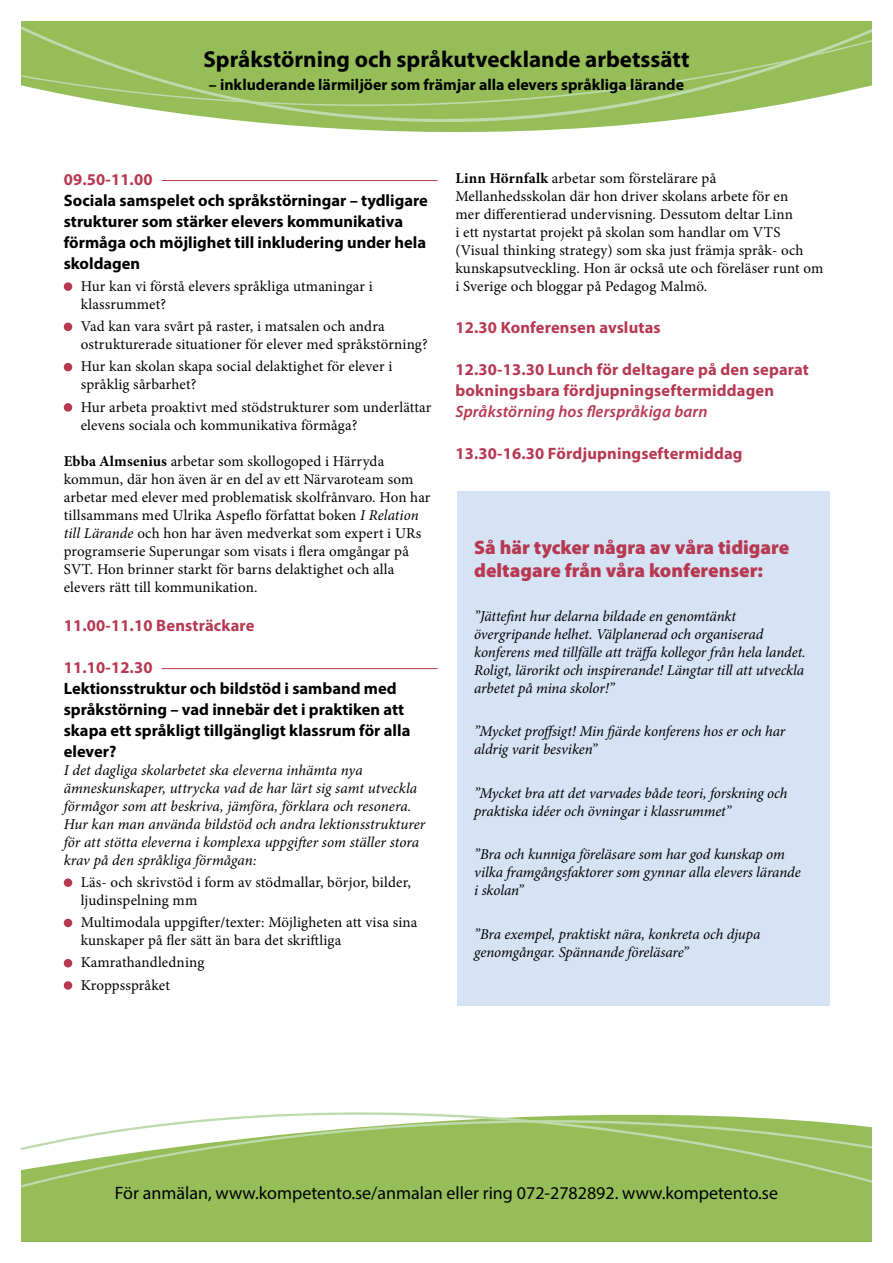
<style>
.page{position:relative;width:893px;height:1263px;background:#fff}
.page>*{position:absolute;margin:0;border:0;box-sizing:border-box;transform-origin:0 0}
.t1{font:700 23.1px "Myriad Pro";color:#000}
.t2{font:900 19.5px/23.4px "Myriad Pro";color:#b73851}
.t3{font:18px "Myriad Pro";color:#000}
.t4{font:700 16.5px/21px "Myriad Pro";color:#000}
.t5{font:700 16.5px/21px "Myriad Pro";letter-spacing:.01em;color:#b73851}
.t6{font:italic 600 16.5px "Myriad Pro";letter-spacing:.01em;color:#b73851}
.t7{font:700 15.9px "Myriad Pro";color:#000}
.t8{font:15px/18px "Minion Pro";letter-spacing:.01em;color:#000}
.t9{font:italic 15px/18px "Minion Pro";letter-spacing:-.005em;color:#000}
.s1{font-weight:700}
.s2{font-style:italic}
</style>
<div class="page">
<hr style="left:162px;top:180px;width:275px;height:1px;background:#b73851">
<hr style="left:162px;top:668px;width:275px;height:1px;background:#b73851">
<div style="left:64px;top:282px;width:8px;height:9px;background:#b73851;border-radius:50%"></div>
<div style="left:64px;top:323px;width:8px;height:8px;background:#b73851;border-radius:50%"></div>
<div style="left:64px;top:363px;width:8px;height:8px;background:#b73851;border-radius:50%"></div>
<div style="left:64px;top:403px;width:8px;height:9px;background:#b73851;border-radius:50%"></div>
<div style="left:64px;top:878px;width:8px;height:9px;background:#b73851;border-radius:50%"></div>
<div style="left:64px;top:919px;width:8px;height:8px;background:#b73851;border-radius:50%"></div>
<div style="left:64px;top:959px;width:8px;height:8px;background:#b73851;border-radius:50%"></div>
<div style="left:64px;top:981px;width:8px;height:9px;background:#b73851;border-radius:50%"></div>
<div style="left:21px;top:1216px;width:851px;height:26px;background:#95be58"></div>
<svg style="left:21px;top:1112px;width:851px;height:104px;fill:#95be58"></svg>
<svg style="left:163px;top:111px;width:577px;height:22px;fill:#95be58"></svg>
<svg style="left:21px;top:21px;width:851px;height:90px;fill:#95be58"></svg>
<div style="left:457px;top:491px;width:372px;height:514px;background:#d6e3f5"></div>
<h1 class="t1" style="left:203px;top:44px;width:487px">Språkstörning och språkutvecklande arbetssätt</h1>
<p class="t7" style="left:209px;top:75px;width:477px">– inkluderande lärmiljöer som främjar alla elevers språkliga lärande</p>
<p class="t5" style="left:64px;top:168px;width:90px">09.50-11.00</p>
<p class="t4" style="left:64px;top:189px;width:366px">Sociala samspelet och språkstörningar – tydligare strukturer som stärker elevers kommunikativa förmåga och möjlighet till inkludering under hela skoldagen</p>
<p class="t8" style="left:81px;top:277px;width:293px">Hur kan vi förstå elevers språkliga utmaningar i klassrummet?</p>
<p class="t8" style="left:81px;top:317px;width:349px">Vad kan vara svårt på raster, i matsalen och andra ostrukturerade situationer för elever med språkstörning?</p>
<p class="t8" style="left:81px;top:358px;width:313px">Hur kan skolan skapa social delaktighet för elever i språklig sårbarhet?</p>
<p class="t8" style="left:81px;top:398px;width:352px">Hur arbeta proaktivt med stödstrukturer som underlättar elevens sociala och kommunikativa förmåga?</p>
<p class="t8" style="left:64px;top:452px;width:368px"><span class="s1">Ebba Almsenius</span> arbetar som skollogoped i Härryda kommun, där hon även är en del av ett Närvaroteam som arbetar med elever med problematisk skolfrånvaro. Hon har tillsammans med Ulrika Aspeflo författat boken <span class="s2">I Relation till Lärande</span> och hon har även medverkat som expert i URs programserie Superungar som visats i flera omgångar på SVT. Hon brinner starkt för barns delaktighet och alla elevers rätt till kommunikation.</p>
<p class="t5" style="left:64px;top:614px;width:192px">11.00-11.10 Bensträckare</p>
<p class="t5" style="left:64px;top:656px;width:90px">11.10-12.30</p>
<p class="t4" style="left:64px;top:677px;width:348px">Lektionsstruktur och bildstöd i samband med språkstörning – vad innebär det i praktiken att skapa ett språkligt tillgängligt klassrum för alla elever?</p>
<p class="t9" style="left:64px;top:761px;width:363px">I det dagliga skolarbetet ska eleverna inhämta nya ämneskunskaper, uttrycka vad de har lärt sig samt utveckla förmågor som att beskriva, jämföra, förklara och resonera.<br>Hur kan man använda bildstöd och andra lektionsstrukturer för att stötta eleverna i komplexa uppgifter som ställer stora krav på den språkliga förmågan:</p>
<p class="t8" style="left:81px;top:873px;width:332px">Läs- och skrivstöd i form av stödmallar, börjor, bilder, ljudinspelning mm</p>
<p class="t8" style="left:81px;top:913px;width:338px">Multimodala uppgifter/texter: Möjligheten att visa sina kunskaper på fler sätt än bara det skriftliga</p>
<p class="t8" style="left:81px;top:952px;width:125px;line-height:22.2px">Kamrathandledning<br>Kroppsspråket</p>
<p class="t8" style="left:455px;top:169px;width:369px"><span class="s1">Linn Hörnfalk</span> arbetar som förstelärare på Mellanhedsskolan där hon driver skolans arbete för en<br>mer differentierad undervisning. Dessutom deltar Linn<br>i ett nystartat projekt på skolan som handlar om VTS (Visual thinking strategy) som ska just främja språk- och kunskapsutveckling. Hon är också ute och föreläser runt om i Sverige och bloggar på Pedagog Malmö.</p>
<p class="t5" style="left:455px;top:317px;width:207px">12.30 Konferensen avslutas</p>
<p class="t5" style="left:455px;top:359px;width:355px">12.30-13.30 Lunch för deltagare på den separat bokningsbara fördjupningseftermiddagen</p>
<p class="t6" style="left:455px;top:403px;width:254px">Språkstörning hos flerspråkiga barn</p>
<p class="t5" style="left:455px;top:443px;width:289px">13.30-16.30 Fördjupningseftermiddag</p>
<h2 class="t2" style="left:474px;top:536px;width:317px">Så här tycker några av våra tidigare deltagare från våra konferenser:</h2>
<p class="t9" style="left:474px;top:607px;width:333px">”Jättefint hur delarna bildade en genomtänkt övergripande helhet. Välplanerad och organiserad konferens med tillfälle att träffa kollegor från hela landet.<br>Roligt, lärorikt och inspirerande! Längtar till att utveckla arbetet på mina skolor!”</p>
<p class="t9" style="left:474px;top:722px;width:313px">”Mycket proffsigt! Min fjärde konferens hos er och har aldrig varit besviken”</p>
<p class="t9" style="left:474px;top:784px;width:315px">”Mycket bra att det varvades både teori, forskning och praktiska idéer och övningar i klassrummet”</p>
<p class="t9" style="left:474px;top:845px;width:328px">”Bra och kunniga föreläsare som har god kunskap om vilka framgångsfaktorer som gynnar alla elevers lärande i skolan”</p>
<p class="t9" style="left:474px;top:925px;width:288px">”Bra exempel, praktiskt nära, konkreta och djupa genomgångar. Spännande föreläsare”</p>
<p class="t3" style="left:115px;top:1182px;width:665px">För anmälan, www.kompetento.se/anmalan eller ring 072-2782892. www.kompetento.se</p>
</div>
